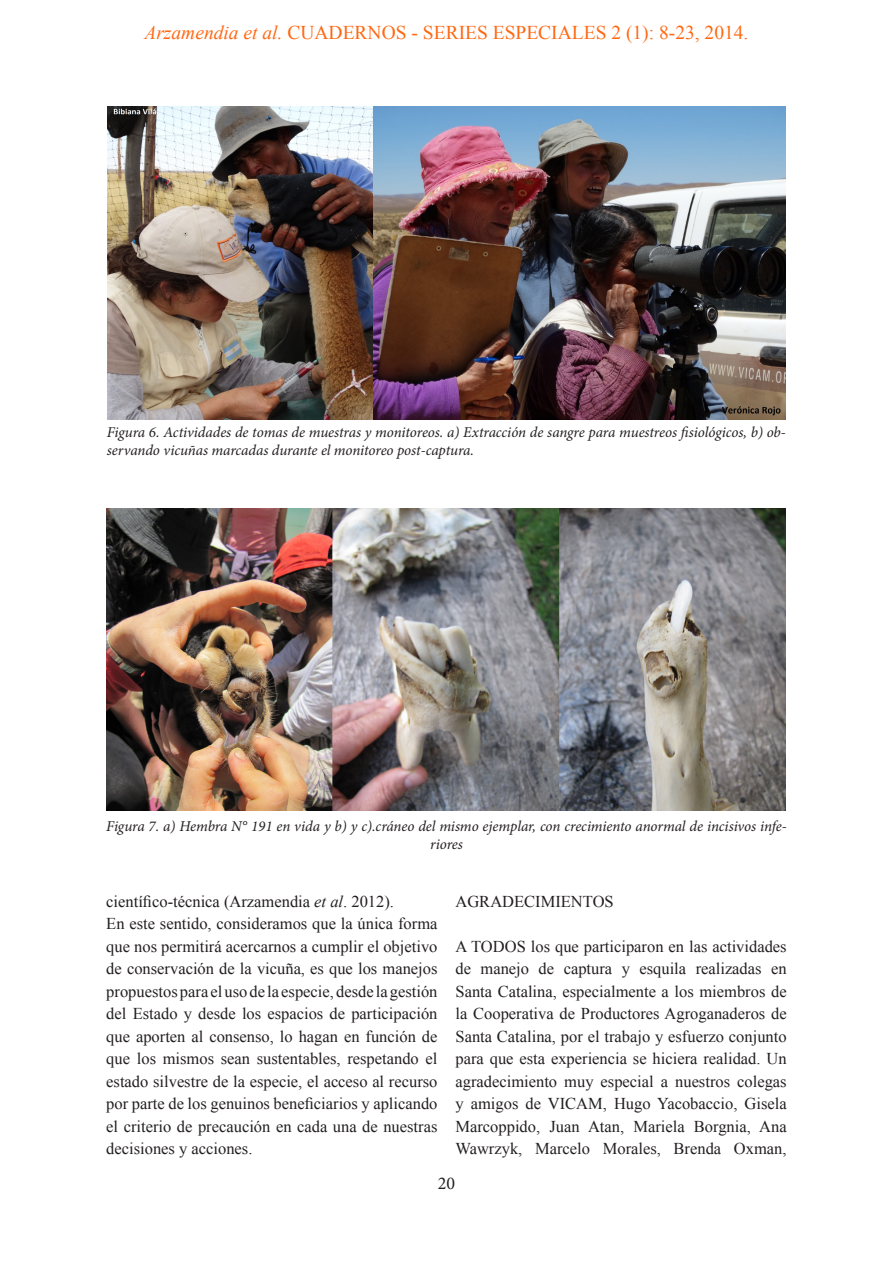
<style>
.page{position:relative;width:893px;height:1263px;background:#fff}
.page>*{position:absolute;margin:0;border:0;box-sizing:border-box;transform-origin:0 0}
.t1{font:19.5px "Times New Roman";color:#ff6812}
.t2{font:18px "Minion Pro";color:#231f20}
.Default{font:16.5px/22.5px "Times New Roman";color:#231f20;text-align:justify}
.No_Spacing{font:16.5px "Times New Roman";color:#231f20}
.t3{font:italic 15px/18px "Minion Pro";letter-spacing:-.01em;color:#231f20}
.s1{font-style:italic}
</style>
<div class="page">
<img style="left:108px;top:106px;width:678px;height:314px">
<img style="left:106px;top:508px;width:680px;height:302px">
<p class="t1" style="left:144px;top:19px;width:605px"><span class="s1">Arzamendia et al.</span> CUADERNOS - SERIES ESPECIALES 2 (1): 8-23, 2014.</p>
<p class="t3" style="left:107px;top:423px;width:680px">Figura 6. Actividades de tomas de muestras y monitoreos. a) Extracción de sangre para muestreos fisiológicos, b) ob&shy;servando vicuñas marcadas durante el monitoreo post-captura.</p>
<p class="t3" style="left:106px;top:817px;width:682px;text-align:center">Figura 7. a) Hembra N° 191 en vida y b) y c).cráneo del mismo ejemplar, con crecimiento anormal de incisivos infe&shy;riores</p>
<p class="Default" style="left:106px;top:889px;width:289px">científico-técnica (Arzamendia <span class="s1">et al</span>. 2012).</p>
<p class="Default" style="left:106px;top:912px;width:333px">En este sentido, consideramos que la única forma que nos permitirá acercarnos a cumplir el objetivo de conservación de la vicuña, es que los manejos propuestos para el uso de la especie, desde la gestión del Estado y desde los espacios de participación que aporten al consenso, lo hagan en función de que los mismos sean sustentables, respetando el estado silvestre de la especie, el acceso al recurso por parte de los genuinos beneficiarios y aplicando el criterio de precaución en cada una de nuestras decisiones y acciones.</p>
<p class="No_Spacing" style="left:455px;top:890px;width:160px">AGRADECIMIENTOS</p>
<p class="Default" style="left:455px;top:934px;width:333px">A TODOS los que participaron en las actividades de manejo de captura y esquila realizadas en Santa Catalina, especialmente a los miembros de la Cooperativa de Productores Agroganaderos de Santa Catalina, por el trabajo y esfuerzo conjunto para que esta experiencia se hiciera realidad. Un agradecimiento muy especial a nuestros colegas y amigos de VICAM, Hugo Yacobaccio, Gisela Marcoppido, Juan Atan, Mariela Borgnia, Ana Wawrzyk, Marcelo Morales, Brenda Oxman,</p>
<p class="t2" style="left:438px;top:1171px;width:19px">20</p>
</div>
